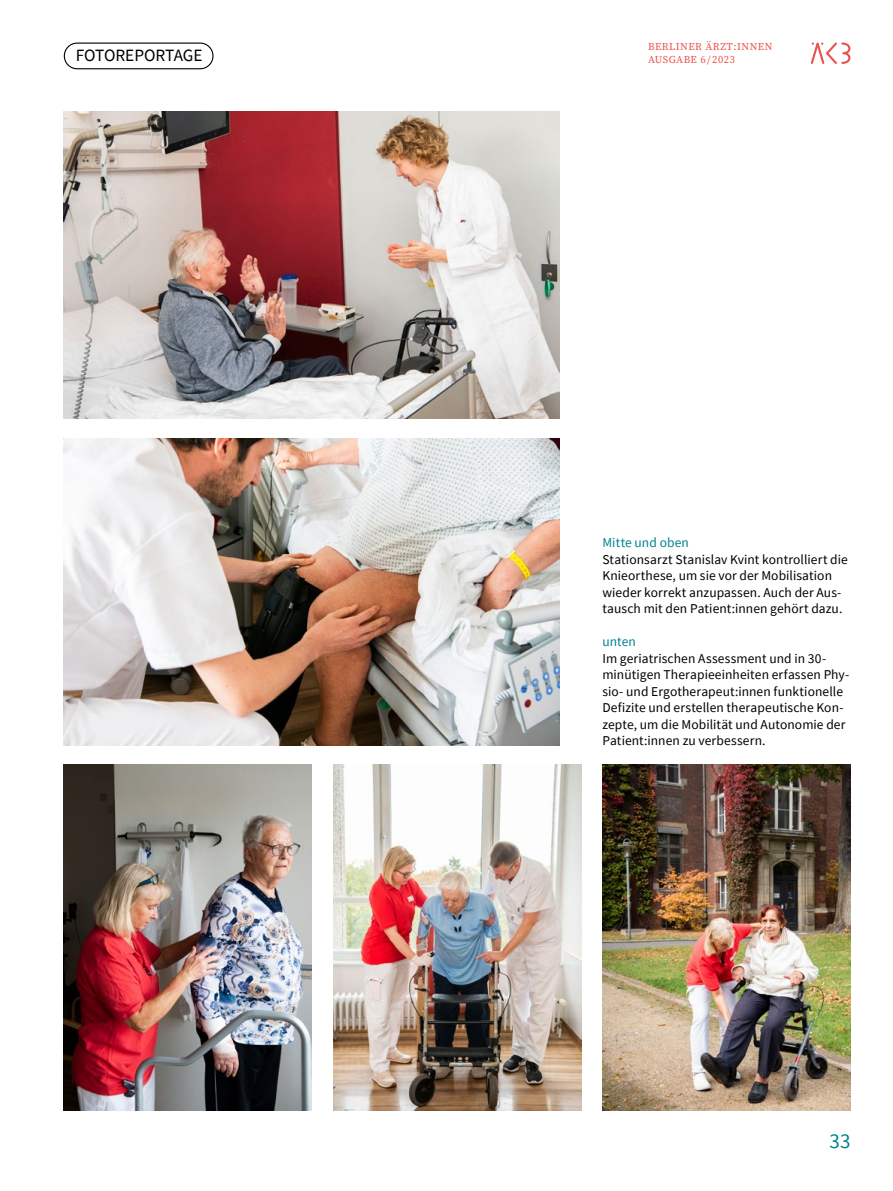
<style>
.page{position:relative;width:893px;height:1191px;background:#fff}
.page>*{position:absolute;margin:0;border:0;box-sizing:border-box;transform-origin:0 0}
.t1{font:21px "Source Sans Pro";color:#008390}
.t2{font:17.25px "Source Sans Pro";letter-spacing:-.005em;color:#000}
.t3{font:13.5px/16.5px "Source Sans Pro";letter-spacing:.005em;color:#000}
.t4{font:13.5px "Source Sans Pro";letter-spacing:.005em;color:#008390}
.t5{font:10.5px "Source Serif Variable";letter-spacing:.05em;color:#ea524e}
</style>
<div class="page">
<img style="left:64px;top:764px;width:248px;height:346px">
<img style="left:333px;top:764px;width:248px;height:346px">
<img style="left:602px;top:764px;width:248px;height:346px">
<img style="left:64px;top:112px;width:496px;height:307px">
<img style="left:64px;top:438px;width:496px;height:307px">
<svg style="left:811px;top:42px;width:39px;height:22px"></svg>
<div style="left:64px;top:43px;width:150px;height:26px;border:1px solid #000;border-radius:13px"></div>
<p class="t5" style="left:648px;top:39px;width:126px">BERLINER ÄRZT:INNEN</p>
<p class="t2" style="left:76px;top:45px;width:128px">FOTOREPORTAGE</p>
<p class="t5" style="left:648px;top:53px;width:88px">AUSGABE 6/2023</p>
<p class="t4" style="left:602px;top:534px;width:88px">Mitte und oben</p>
<p class="t3" style="left:602px;top:551px;width:247px">Stationsarzt Stanislav Kvint kontrolliert die Knieorthese, um sie vor der Mobilisation wieder korrekt anzupassen. Auch der Aus&shy;tausch mit den Patient:innen gehört dazu.</p>
<p class="t4" style="left:602px;top:633px;width:35px">unten</p>
<p class="t3" style="left:602px;top:650px;width:248px">Im geriatrischen Assessment und in 30- minütigen Therapieeinheiten erfassen Phy&shy;sio- und Ergotherapeut:innen funktionelle Defizite und erstellen therapeutische Kon&shy;zepte, um die Mobilität und Autonomie der Patient:innen zu verbessern.</p>
<h1 class="t1" style="left:830px;top:1128px;width:22px">33</h1>
</div>
